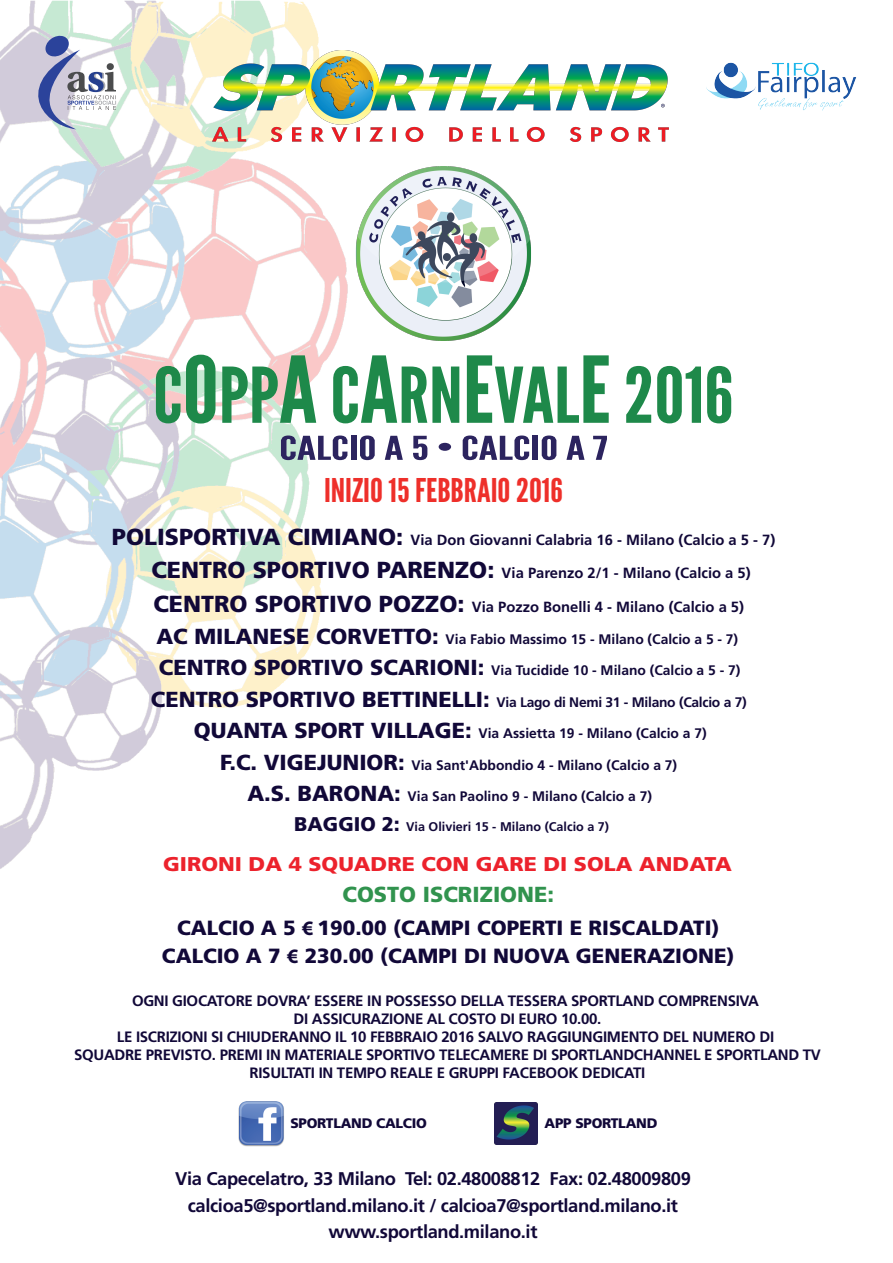
<style>
.page{position:relative;width:893px;height:1263px;background:#fff}
.page>*{position:absolute;margin:0;border:0;box-sizing:border-box;transform-origin:0 0}
.t1{font:76.5px "League Gothic";color:#1e894a;scale:1.12 1}
.t2{font:32.7px "League Gothic";color:#ee2f2a;scale:1.12 1}
.t3{font:32.7px "League Gothic";color:#2c245f;scale:1.56 1}
.t4{font:900 21.75px "Frutiger";color:#31934e}
.t5{font:900 20.55px/28px "Frutiger";color:#110838;text-align:center}
.t6{font:900 19.95px "Frutiger";color:#ec222c;scale:1.08 1}
.t7{font:700 18.3px "Frutiger";letter-spacing:-.02em;color:#110838}
.t8{font:700 15px/18px "Frutiger";letter-spacing:-.02em;color:#110838;text-align:center}
.t9{font:700 14.7px "Frutiger";color:#110838}
.t10{font:700 13.8px "Frutiger";color:#110838}
.t11{font:700 13.8px "Frutiger";letter-spacing:-.02em;color:#110838}
.t12{font:900 13.8px "Frutiger";letter-spacing:-.02em;color:#110838}
.t13{font:700 12.6px "Frutiger";color:#110838}
.s1{font-size:91.65px}
.s2{font-weight:900;font-size:23.25px}
.s3{font-weight:900;font-size:21.75px}
.s4{font-weight:900;font-size:19.8px}
.s5{font-family:"Myriad Pro";font-weight:700}
</style>
<div class="page">
<img style="left:0;top:0;width:457px;height:869px">
<img style="left:213px;top:51px;width:456px;height:91px">
<img style="left:356px;top:166px;width:175px;height:174px">
<svg style="left:24px;top:35px;width:92px;height:94px"></svg>
<img style="left:706px;top:62px;width:151px;height:49px">
<img style="left:238px;top:1101px;width:46px;height:46px">
<img style="left:495px;top:1102px;width:42px;height:43px">
<h1 class="t1" style="left:153px;top:352px;width:520px">C<span class="s1">O</span>PP<span class="s1">A</span> C<span class="s1">A</span>RN<span class="s1">E</span>VAL<span class="s1">E</span> 2016</h1>
<h2 class="t3" style="left:279px;top:429px;width:212px">CALCIO A 5 • CALCIO A 7</h2>
<h2 class="t2" style="left:324px;top:472px;width:215px">INIZIO 15 FEBBRAIO 2016</h2>
<p class="t9" style="left:112px;top:531px;width:665px"><span class="s2">POLISPORTIVA CIMIANO:</span> Via Don Giovanni Calabria 16 - Milano (Calcio a 5 - 7)</p>
<p class="t9" style="left:151px;top:565px;width:601px"><span class="s2">CENTRO SPORTIVO PARENZO:</span> Via Parenzo 2/1 - Milano (Calcio a 5)</p>
<p class="t9" style="left:153px;top:598px;width:592px"><span class="s2">CENTRO SPORTIVO POZZO:</span> Via Pozzo Bonelli 4 - Milano (Calcio a 5)</p>
<p class="t10" style="left:156px;top:631px;width:583px"><span class="s3">AC MILANESE CORVETTO:</span> Via Fabio Massimo 15 - Milano (Calcio a 5 - 7)</p>
<p class="t10" style="left:159px;top:662px;width:583px"><span class="s3">CENTRO SPORTIVO SCARIONI:</span> Via Tucidide 10 - Milano (Calcio a 5 - 7)</p>
<p class="t11" style="left:151px;top:694px;width:597px"><span class="s3">CENTRO SPORTIVO BETTINELLI:</span> Via Lago di Nemi 31 - Milano (Calcio a 7)</p>
<p class="t10" style="left:194px;top:725px;width:514px"><span class="s3">QUANTA SPORT VILLAGE:</span> Via Assietta 19 - Milano (Calcio a 7)</p>
<p class="t10" style="left:220px;top:757px;width:459px"><span class="s3">F.C. VIGEJUNIOR:</span> Via Sant'Abbondio 4 - Milano (Calcio a 7)</p>
<p class="t10" style="left:247px;top:788px;width:406px"><span class="s3">A.S. BARONA:</span> Via San Paolino 9 - Milano (Calcio a 7)</p>
<p class="t13" style="left:294px;top:820px;width:316px"><span class="s4">BAGGIO 2:</span> Via Olivieri 15 - Milano (Calcio a 7)</p>
<h3 class="t6" style="left:163px;top:852px;width:528px">GIRONI DA 4 SQUADRE CON GARE DI SOLA ANDATA</h3>
<h3 class="t4" style="left:342px;top:882px;width:213px">COSTO ISCRIZIONE:</h3>
<h3 class="t5" style="left:162px;top:914px;width:574px">CALCIO A 5 <span class="s5">€</span> 190.00 (CAMPI COPERTI E RISCALDATI)<br>CALCIO A 7 <span class="s5">€</span> 230.00 (CAMPI DI NUOVA GENERAZIONE)</h3>
<p class="t8" style="left:74px;top:991px;width:748px">OGNI GIOCATORE DOVRA’ ESSERE IN POSSESSO DELLA TESSERA SPORTLAND COMPRENSIVA<br>DI ASSICURAZIONE AL COSTO DI EURO 10.00.<br>LE ISCRIZIONI SI CHIUDERANNO IL 10 FEBBRAIO 2016 SALVO RAGGIUNGIMENTO DEL NUMERO DI<br>SQUADRE PREVISTO. PREMI IN MATERIALE SPORTIVO TELECAMERE DI SPORTLANDCHANNEL E SPORTLAND TV RISULTATI IN TEMPO REALE E GRUPPI FACEBOOK DEDICATI</p>
<p class="t12" style="left:290px;top:1115px;width:138px">SPORTLAND CALCIO</p>
<p class="t12" style="left:545px;top:1115px;width:114px">APP SPORTLAND</p>
<p class="t7" style="left:175px;top:1168px;width:517px">Via Capecelatro, 33 Milano Tel: 02.48008812 Fax: 02.48009809</p>
<p class="t7" style="left:328px;top:1221px;width:211px">www.sportland.milano.it</p>
<p class="t7" style="left:188px;top:1195px;width:492px">calcioa5@sportland.milano.it / calcioa7@sportland.milano.it</p>
</div>
